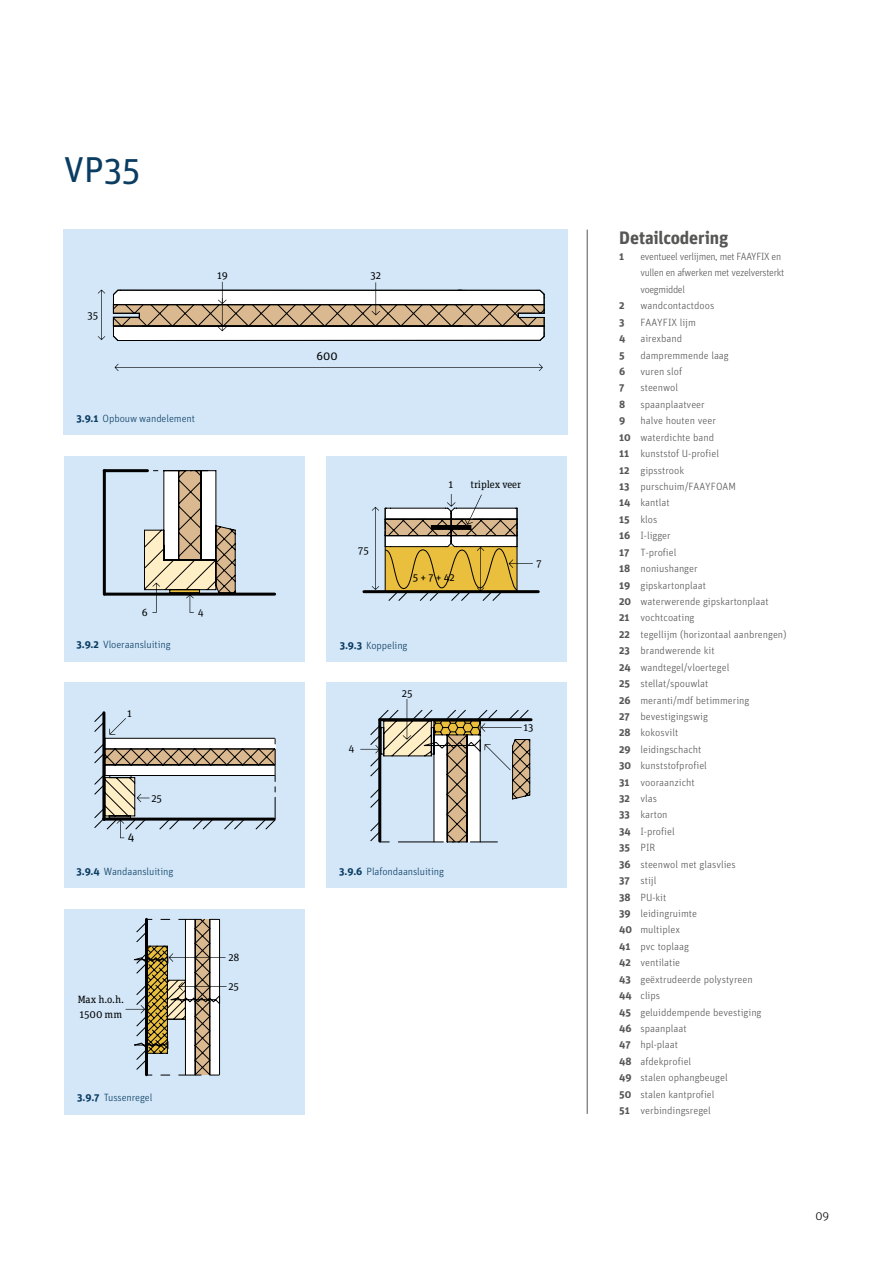
<style>
.page{position:relative;width:893px;height:1263px;background:#fff}
.page>*{position:absolute;margin:0;border:0;box-sizing:border-box;transform-origin:0 0}
.t1{font:36px "Unit Pro";color:#0b3c62}
.t2{font:700 18px "Unit Pro";letter-spacing:-.01em;color:#565655}
.t3{font:300 12px "Unit Pro";color:#000}
.t4{font:11.7px "Unit Pro";color:#000}
.t5{font:300 10.5px/16.4px "Unit Pro";color:#565655}
.t6{font:300 10.5px "Unit Pro";letter-spacing:-.005em;color:#0b3c62}
.t7{font:300 10.5px/16.4px "Unit Pro";letter-spacing:-.03em;color:#565655}
.t8{font:10.5px/15px "Unit Slab Pro";letter-spacing:-.005em;color:#000}
.t9{font:700 10.5px "Unit Pro";color:#565655}
.t10{font:10.5px "Unit Pro";color:#000}
.s1{font-weight:700}
</style>
<div class="page">
<div style="left:326px;top:456px;width:241px;height:205px;background:#d3e7f8"></div>
<hr style="left:587px;top:230px;width:1px;height:884px;background:#565655">
<div style="left:64px;top:229px;width:504px;height:205px;background:#d3e7f8"></div>
<div style="left:64px;top:682px;width:240px;height:206px;background:#d3e7f8"></div>
<div style="left:327px;top:682px;width:240px;height:206px;background:#d3e7f8"></div>
<div style="left:64px;top:456px;width:240px;height:205px;background:#d3e7f8"></div>
<hr style="left:364px;top:590px;width:174px;height:3px;background:#000">
<div style="left:64px;top:909px;width:240px;height:205px;background:#d3e7f8"></div>
<hr style="left:103px;top:471px;width:3px;height:123px;background:#000">
<hr style="left:104px;top:469px;width:43px;height:3px;background:#000">
<hr style="left:104px;top:593px;width:171px;height:3px;background:#000">
<svg style="left:115px;top:364px;width:428px;height:7px"></svg>
<svg style="left:98px;top:290px;width:7px;height:50px"></svg>
<svg style="left:112px;top:282px;width:433px;height:59px;background:#c9c2b9"></svg>
<svg style="left:105px;top:470px;width:131px;height:143px"></svg>
<svg style="left:372px;top:494px;width:161px;height:107px"></svg>
<svg style="left:126px;top:918px;width:101px;height:158px"></svg>
<hr style="left:145px;top:919px;width:3px;height:156px;background:#000">
<svg style="left:94px;top:711px;width:182px;height:127px"></svg>
<svg style="left:360px;top:699px;width:171px;height:144px"></svg>
<h1 class="t1" style="left:64px;top:146px;width:78px">VP35</h1>
<p class="t8" style="left:87px;top:308px;width:12px">35</p>
<p class="t6" style="left:77px;top:412px;width:120px"><span class="s1">3.9.1</span> Opbouw wandelement</p>
<p class="t8" style="left:217px;top:268px;width:12px">19</p>
<p class="t8" style="left:371px;top:268px;width:12px">32</p>
<p class="t4" style="left:317px;top:349px;width:23px">600</p>
<p class="t8" style="left:449px;top:477px;width:6px">1</p>
<p class="t8" style="left:471px;top:477px;width:52px">triplex veer</p>
<p class="t8" style="left:142px;top:604px;width:8px">6</p>
<p class="t8" style="left:198px;top:604px;width:7px">4</p>
<p class="t6" style="left:77px;top:638px;width:96px"><span class="s1">3.9.2</span> Vloeraansluiting</p>
<p class="t8" style="left:127px;top:706px;width:6px">1</p>
<p class="t4" style="left:128px;top:830px;width:8px">4</p>
<p class="t8" style="left:151px;top:790px;width:12px">25</p>
<p class="t8" style="left:358px;top:542px;width:12px">75</p>
<p class="t10" style="left:413px;top:571px;width:44px">5 + 7 + 42</p>
<p class="t6" style="left:340px;top:639px;width:69px"><span class="s1">3.9.3</span> Koppeling</p>
<p class="t8" style="left:349px;top:741px;width:7px">4</p>
<p class="t8" style="left:402px;top:685px;width:12px">25</p>
<p class="t6" style="left:77px;top:865px;width:98px"><span class="s1">3.9.4</span> Wandaansluiting</p>
<p class="t6" style="left:339px;top:865px;width:106px"><span class="s1">3.9.6</span> Plafondaansluiting</p>
<p class="t8" style="left:536px;top:555px;width:7px">7</p>
<p class="t8" style="left:524px;top:719px;width:12px">13</p>
<p class="t8" style="left:78px;top:992px;width:48px">Max h.o.h.<br>1500 mm</p>
<p class="t6" style="left:77px;top:1091px;width:77px"><span class="s1">3.9.7</span> Tussenregel</p>
<p class="t8" style="left:228px;top:950px;width:13px">28</p>
<p class="t8" style="left:228px;top:978px;width:12px">25</p>
<h2 class="t2" style="left:619px;top:226px;width:111px">Detailcodering</h2>
<p class="t9" style="left:619px;top:250px;width:7px">1</p>
<p class="t7" style="left:640px;top:248px;width:145px">eventueel verlijmen, met FAAYFIX en vullen en afwerken met vezelversterkt voegmiddel</p>
<p class="t9" style="left:619px;top:299px;width:7px">2</p>
<p class="t5" style="left:640px;top:298px;width:75px">wandcontactdoos</p>
<p class="t9" style="left:619px;top:315px;width:7px">3</p>
<p class="t5" style="left:640px;top:314px;width:57px">FAAYFIX lijm</p>
<p class="t9" style="left:619px;top:332px;width:8px">4</p>
<p class="t5" style="left:640px;top:330px;width:43px">airexband</p>
<p class="t9" style="left:619px;top:348px;width:7px">5</p>
<p class="t5" style="left:640px;top:347px;width:90px">dampremmende laag</p>
<p class="t9" style="left:619px;top:364px;width:8px">6</p>
<p class="t5" style="left:640px;top:363px;width:43px">vuren slof</p>
<p class="t9" style="left:619px;top:381px;width:7px">7</p>
<p class="t5" style="left:640px;top:380px;width:39px">steenwol</p>
<p class="t9" style="left:619px;top:397px;width:8px">8</p>
<p class="t5" style="left:640px;top:396px;width:66px">spaanplaatveer</p>
<p class="t9" style="left:619px;top:414px;width:8px">9</p>
<p class="t5" style="left:619px;top:412px;width:169px;text-indent:21px">halve houten veer<br><span class="s1">10</span> waterdichte band<br><span class="s1">11</span> kunststof U-profiel<br><span class="s1">12</span> gipsstrook<br><span class="s1">13</span> purschuim/FAAYFOAM<br><span class="s1">14</span> kantlat<br><span class="s1">15</span> klos<br><span class="s1">16</span> I-ligger<br><span class="s1">17</span> T-profiel<br><span class="s1">18</span> noniushanger<br><span class="s1">19</span> gipskartonplaat<br><span class="s1">20</span> waterwerende gipskartonplaat<br><span class="s1">21</span> vochtcoating<br><span class="s1">22</span> tegellijm (horizontaal aanbrengen)<br><span class="s1">23</span> brandwerende kit<br><span class="s1">24</span> wandtegel/vloertegel<br><span class="s1">25</span> stellat/spouwlat<br><span class="s1">26</span> meranti/mdf betimmering<br><span class="s1">27</span> bevestigingswig<br><span class="s1">28</span> kokosvilt<br><span class="s1">29</span> leidingschacht<br><span class="s1">30</span> kunststofprofiel<br><span class="s1">31</span> vooraanzicht<br><span class="s1">32</span> vlas<br><span class="s1">33</span> karton<br><span class="s1">34</span> I-profiel<br><span class="s1">35</span> PIR<br><span class="s1">36</span> steenwol met glasvlies<br><span class="s1">37</span> stijl<br><span class="s1">38</span> PU-kit<br><span class="s1">39</span> leidingruimte<br><span class="s1">40</span> multiplex<br><span class="s1">41</span> pvc toplaag<br><span class="s1">42</span> ventilatie<br><span class="s1">43</span> geëxtrudeerde polystyreen<br><span class="s1">44</span> clips<br><span class="s1">45</span> geluiddempende bevestiging<br><span class="s1">46</span> spaanplaat<br><span class="s1">47</span> hpl-plaat<br><span class="s1">48</span> afdekprofiel<br><span class="s1">49</span> stalen ophangbeugel<br><span class="s1">50</span> stalen kantprofiel<br><span class="s1">51</span> verbindingsregel</p>
<p class="t3" style="left:815px;top:1209px;width:15px">09</p>
</div>
